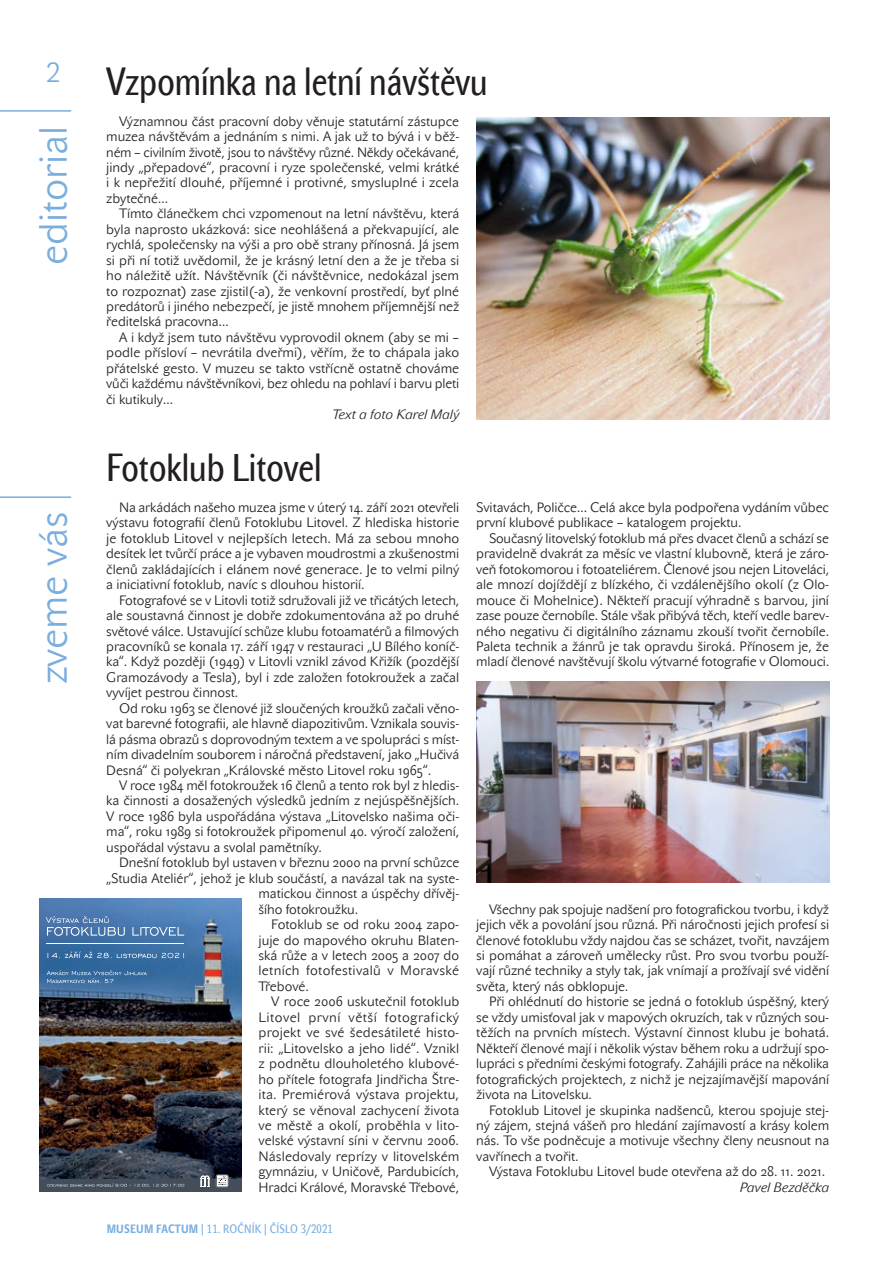
<style>
.page{position:relative;width:893px;height:1263px;background:#fff}
.page>*{position:absolute;margin:0;border:0;box-sizing:border-box;transform-origin:0 0}
.t1{font:39px "John Sans Cond Text CE";color:#231f20}
.kapitola{font:39px "John Sans Lite CE";color:#79aede}
.blok{font:13.5px/15.5px "John Sans Lite CE";letter-spacing:-.005em;color:#231f20;text-align:justify}
.blok_-_podpis{font:italic 13.5px "John Sans Lite CE";letter-spacing:-.005em;color:#231f20}
.t2{font:12px "John Sans Cond Text SCCE";letter-spacing:.02em;color:#79aede}
.s1{font-weight:700}
</style>
<div class="page">
<hr style="left:0;top:496px;width:71px;height:2px;background:#79aede">
<hr style="left:0;top:110px;width:71px;height:2px;background:#79aede">
<img style="left:476px;top:117px;width:353px;height:302px">
<img style="left:39px;top:898px;width:203px;height:281px">
<svg style="left:48px;top:951px;width:136px;height:7px"></svg>
<svg style="left:46px;top:916px;width:138px;height:20px"></svg>
<div style="left:39px;top:1179px;width:203px;height:13px;background:#444e5b"></div>
<hr style="left:47px;top:944px;width:137px;height:1px;background:#fff">
<svg style="left:47px;top:970px;width:100px;height:13px"></svg>
<div style="left:198px;top:1174px;width:14px;height:13px;background:#444e5b;border-radius:3px"></div>
<svg style="left:200px;top:1175px;width:10px;height:12px"></svg>
<svg style="left:216px;top:1174px;width:13px;height:13px"></svg>
<svg style="left:47px;top:1183px;width:137px;height:4px"></svg>
<img style="left:476px;top:682px;width:353px;height:201px">
<h1 class="t1" style="left:46px;top:59px;width:443px"><sup>2</sup> Vzpomínka na letní návštěvu</h1>
<p class="kapitola" style="left:31px;top:265px;width:140px;rotate:-90deg">editorial</p>
<h1 class="kapitola" style="left:31px;top:684px;width:174px;rotate:-90deg">zveme vás</h1>
<p class="blok" style="left:106px;top:113px;width:354px;text-indent:13px">Významnou část pracovní doby věnuje statutární zástupce muzea návštěvám a jednáním s nimi. A jak už to bývá i v běž&shy;ném – civilním životě, jsou to návštěvy různé. Někdy očekávané, jindy „přepadové“, pracovní i ryze společenské, velmi krátké i k nepřežití dlouhé, příjemné i protivné, smysluplné i zcela zbytečné…</p>
<p class="blok" style="left:106px;top:206px;width:354px;text-indent:13px">Tímto článečkem chci vzpomenout na letní návštěvu, která byla naprosto ukázková: sice neohlášená a překvapující, ale rychlá, společensky na výši a pro obě strany přínosná. Já jsem si při ní totiž uvědomil, že je krásný letní den a že je třeba si ho náležitě užít. Návštěvník (či návštěvnice, nedokázal jsem to rozpoznat) zase zjistil(-a), že venkovní prostředí, byť plné predátorů i jiného nebezpečí, je jistě mnohem příjemnější než ředitelská pracovna…</p>
<p class="blok" style="left:106px;top:330px;width:354px;text-indent:13px">A i když jsem tuto návštěvu vyprovodil oknem (aby se mi – podle přísloví – nevrátila dveřmi), věřím, že to chápala jako přátelské gesto. V muzeu se takto vstřícně ostatně chováme vůči každému návštěvníkovi, bez ohledu na pohlaví i barvu pleti či kutikuly…</p>
<p class="blok_-_podpis" style="left:332px;top:407px;width:129px">Text a foto Karel Malý</p>
<h1 class="t1" style="left:106px;top:445px;width:217px">Fotoklub Litovel</h1>
<p class="blok" style="left:106px;top:499px;width:355px;text-indent:13px">Na arkádách našeho muzea jsme v úterý 14. září 2021 otevřeli výstavu fotografií členů Fotoklubu Litovel. Z hlediska historie je fotoklub Litovel v nejlepších letech. Má za sebou mnoho desítek let tvůrčí práce a je vybaven moudrostmi a zkušenostmi členů zakládajících i elánem nové generace. Je to velmi pilný a iniciativní fotoklub, navíc s dlouhou historií.</p>
<p class="blok" style="left:106px;top:592px;width:354px;text-indent:13px">Fotografové se v Litovli totiž sdružovali již ve třicátých letech, ale soustavná činnost je dobře zdokumentována až po druhé světové válce. Ustavující schůze klubu fotoamatérů a filmových pracovníků se konala 17. září 1947 v restauraci „U Bílého koníč&shy;ka“. Když později (1949) v Litovli vznikl závod Křižík (pozdější Gramozávody a Tesla), byl i zde založen fotokroužek a začal vyvíjet pestrou činnost.</p>
<p class="blok" style="left:106px;top:700px;width:354px;text-indent:13px">Od roku 1963 se členové již sloučených kroužků začali věno&shy;vat barevné fotografii, ale hlavně diapozitivům. Vznikala souvis&shy;lá pásma obrazů s doprovodným textem a ve spolupráci s míst&shy;ním divadelním souborem i náročná představení, jako „Hučivá Desná“ či polyekran „Královské město Litovel roku 1965“.</p>
<p class="blok" style="left:106px;top:778px;width:354px;text-indent:13px">V roce 1984 měl fotokroužek 16 členů a tento rok byl z hledis&shy;ka činnosti a dosažených výsledků jedním z nejúspěšnějších.<br>V roce 1986 byla uspořádána výstava „Litovelsko našima oči&shy;ma“, roku 1989 si fotokroužek připomenul 40. výročí založení, uspořádal výstavu a svolal pamětníky.</p>
<p class="blok" style="left:119px;top:855px;width:342px">Dnešní fotoklub byl ustaven v březnu 2000 na první schůzce</p>
<p class="blok" style="left:106px;top:870px;width:354px">„Studia Ateliér“, jehož je klub součástí, a navázal tak na syste-</p>
<p class="blok" style="left:259px;top:886px;width:202px">matickou činnost a úspěchy dřívěj-</p>
<p class="blok" style="left:259px;top:901px;width:101px">šího fotokroužku.</p>
<p class="blok" style="left:259px;top:917px;width:202px;text-indent:13px">Fotoklub se od roku 2004 zapo&shy;juje do mapového okruhu Blaten&shy;ská růže a v letech 2005 a 2007 do letních fotofestivalů v Moravské Třebové.</p>
<p class="blok" style="left:259px;top:994px;width:202px;text-indent:13px">V roce 2006 uskutečnil fotoklub Litovel první větší fotografický projekt ve své šedesátileté histo&shy;rii: „Litovelsko a jeho lidé“. Vznikl z podnětu dlouholetého klubové&shy;ho přítele fotografa Jindřicha Štre&shy;ita. Premiérová výstava projektu, který se věnoval zachycení života ve městě a okolí, proběhla v lito&shy;velské výstavní síni v červnu 2006.<br>Následovaly reprízy v litovelském gymnáziu, v Uničově, Pardubicích, Hradci Králové, Moravské Třebové,</p>
<p class="t2" style="left:107px;top:1222px;width:228px"><span class="s1">MUSEUM FACTUM</span> | 11. ROČNÍK | ČÍSLO 3/2021</p>
<p class="blok" style="left:476px;top:499px;width:354px">Svitavách, Poličce… Celá akce byla podpořena vydáním vůbec první klubové publikace – katalogem projektu.</p>
<p class="blok" style="left:476px;top:530px;width:355px;text-indent:13px">Současný litovelský fotoklub má přes dvacet členů a schází se pravidelně dvakrát za měsíc ve vlastní klubovně, která je záro&shy;veň fotokomorou i fotoateliérem. Členové jsou nejen Litoveláci, ale mnozí dojíždějí z blízkého, či vzdálenějšího okolí (z Olo&shy;mouce či Mohelnice). Někteří pracují výhradně s barvou, jiní zase pouze černobíle. Stále však přibývá těch, kteří vedle barev&shy;ného negativu či digitálního záznamu zkouší tvořit černobíle.<br>Paleta technik a žánrů je tak opravdu široká. Přínosem je, že mladí členové navštěvují školu výtvarné fotografie v Olomouci.</p>
<p class="blok" style="left:476px;top:901px;width:355px;text-indent:13px">Všechny pak spojuje nadšení pro fotografickou tvorbu, i když jejich věk a povolání jsou různá. Při náročnosti jejich profesí si členové fotoklubu vždy najdou čas se scházet, tvořit, navzájem si pomáhat a zároveň umělecky růst. Pro svou tvorbu použí&shy;vají různé techniky a styly tak, jak vnímají a prožívají své vidění světa, který nás obklopuje.</p>
<p class="blok" style="left:476px;top:994px;width:354px;text-indent:13px">Při ohlédnutí do historie se jedná o fotoklub úspěšný, který se vždy umisťoval jak v mapových okruzích, tak v různých sou&shy;těžích na prvních místech. Výstavní činnost klubu je bohatá.<br>Někteří členové mají i několik výstav během roku a udržují spo&shy;lupráci s předními českými fotografy. Zahájili práce na několika fotografických projektech, z nichž je nejzajímavější mapování života na Litovelsku.</p>
<p class="blok" style="left:476px;top:1102px;width:354px;text-indent:13px">Fotoklub Litovel je skupinka nadšenců, kterou spojuje stej&shy;ný zájem, stejná vášeň pro hledání zajímavostí a krásy kolem nás. To vše podněcuje a motivuje všechny členy neusnout na vavřínech a tvořit.</p>
<p class="blok" style="left:489px;top:1164px;width:338px">Výstava Fotoklubu Litovel bude otevřena až do 28. 11. 2021.</p>
<p class="blok_-_podpis" style="left:740px;top:1179px;width:91px">Pavel Bezděčka</p>
</div>
